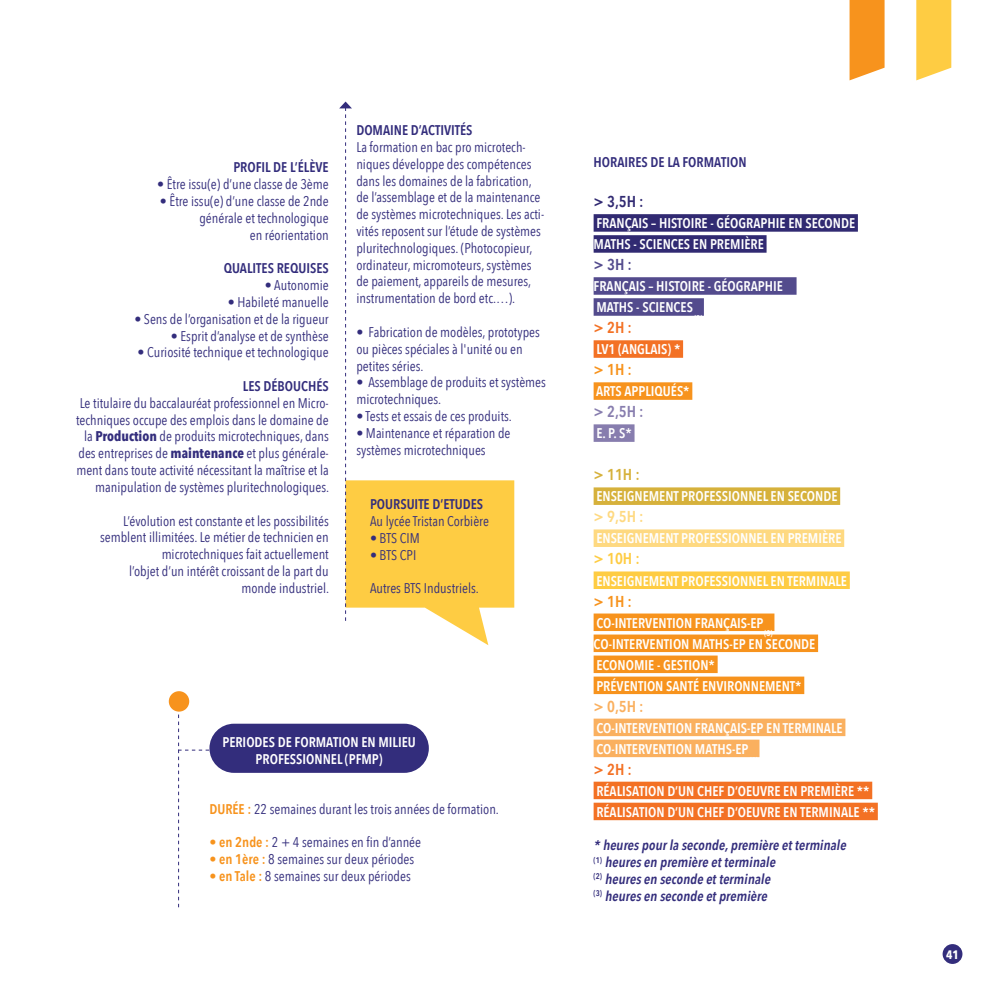
<style>
.page{position:relative;width:993px;height:993px;background:#fff}
.page>*{position:absolute;margin:0;border:0;box-sizing:border-box;transform-origin:0 0}
.t1{font:600 15.75px "Avenir Next Condensed";color:#f37124}
.t2{font:600 15.75px "Avenir Next Condensed";color:#f7931d}
.t3{font:600 15.75px "Avenir Next Condensed";color:#312a72}
.t4{font:600 15.75px "Avenir Next Condensed";color:#877dae}
.t5{font:600 15.75px "Avenir Next Condensed";color:#fed981}
.t6{font:600 15.75px "Avenir Next Condensed";color:#fab05f}
.t7{font:600 15.75px "Avenir Next Condensed";color:#d6b13b}
.t8{font:600 15.75px "Avenir Next Condensed";color:#fecc43}
.t9{font:600 15.75px "Avenir Next Condensed";color:#534b8d}
.t10{font:14px/16.8px "Avenir Next Condensed";color:#332d7c}
.t11{font:600 14px/21px "Avenir Next Condensed";color:#fff}
.t12{font:italic 600 14px/16.8px "Avenir Next Condensed";color:#332d7c}
.t13{font:600 14px "Avenir Next Condensed";color:#332d7c}
.t14{font:700 12.25px "Avenir Next Condensed";color:#fff}
.t15{font:600 8.22px "Avenir Next Condensed";color:#fff}
.s1{font-weight:700}
.s2{font-weight:600;color:#f7931d}
</style>
<div class="page">
<div style="left:593px;top:214px;width:264px;height:17px;background:#312a72"></div>
<div style="left:593px;top:235px;width:173px;height:17px;background:#312a72"></div>
<div style="left:593px;top:277px;width:203px;height:17px;background:#534b8d"></div>
<div style="left:593px;top:298px;width:110px;height:17px;background:#534b8d"></div>
<div style="left:593px;top:340px;width:90px;height:17px;background:#f37124"></div>
<div style="left:593px;top:382px;width:99px;height:17px;background:#f7931d"></div>
<div style="left:593px;top:424px;width:41px;height:17px;background:#877dae"></div>
<div style="left:593px;top:487px;width:246px;height:17px;background:#d6b13b"></div>
<div style="left:593px;top:529px;width:250px;height:17px;background:#fed981"></div>
<div style="left:593px;top:571px;width:256px;height:17px;background:#fecc43"></div>
<div style="left:593px;top:613px;width:181px;height:17px;background:#f7931d"></div>
<div style="left:593px;top:634px;width:224px;height:17px;background:#f7931d"></div>
<div style="left:593px;top:655px;width:124px;height:17px;background:#f7931d"></div>
<div style="left:593px;top:676px;width:211px;height:17px;background:#f7931d"></div>
<div style="left:593px;top:718px;width:252px;height:17px;background:#fab05f"></div>
<div style="left:593px;top:739px;width:166px;height:17px;background:#fab05f"></div>
<div style="left:593px;top:781px;width:278px;height:17px;background:#f37124"></div>
<div style="left:593px;top:802px;width:284px;height:17px;background:#f37124"></div>
<svg style="left:339px;top:101px;width:175px;height:544px"></svg>
<svg style="left:849px;top:0;width:103px;height:80px"></svg>
<div style="left:209px;top:723px;width:219px;height:49px;background:#332d7c;border-radius:25px"></div>
<svg style="left:178px;top:700px;width:93px;height:207px"></svg>
<div style="left:169px;top:691px;width:20px;height:20px;background:#f7931d;border-radius:50%"></div>
<div style="left:942px;top:943px;width:20px;height:20px;background:#332d7c;border-radius:50%"></div>
<p class="t13" style="left:233px;top:155px;width:97px">PROFIL DE L’ÉLÈVE</p>
<p class="t10" style="left:157px;top:175px;width:173px">• Être issu(e) d’une classe de 3ème</p>
<p class="t10" style="left:160px;top:192px;width:170px;text-align:right">• Être issu(e) d’une classe de 2nde générale et technologique<br>en réorientation</p>
<p class="t13" style="left:224px;top:256px;width:106px">QUALITES REQUISES</p>
<p class="t10" style="left:265px;top:276px;width:65px">• Autonomie</p>
<p class="t10" style="left:228px;top:293px;width:102px">• Habileté manuelle</p>
<p class="t10" style="left:134px;top:309px;width:196px">• Sens de l’organisation et de la rigueur</p>
<p class="t10" style="left:171px;top:326px;width:159px">• Esprit d’analyse et de synthèse</p>
<p class="t10" style="left:137px;top:343px;width:193px">• Curiosité technique et technologique</p>
<p class="t13" style="left:243px;top:374px;width:87px">LES DÉBOUCHÉS</p>
<p class="t10" style="left:76px;top:393px;width:254px;text-align:right">Le titulaire du baccalauréat professionnel en Micro&shy;techniques occupe des emplois dans le domaine de la <span class="s1">Production</span> de produits microtechniques, dans des entreprises de <span class="s1">maintenance</span> et plus générale&shy;ment dans toute activité nécessitant la maîtrise et la manipulation de systèmes pluritechnologiques.</p>
<p class="t10" style="left:100px;top:511px;width:230px;text-align:right">L’évolution est constante et les possibilités semblent illimitées. Le métier de technicien en microtechniques fait actuellement<br>l’objet d’un intérêt croissant de la part du monde industriel.</p>
<p class="t13" style="left:356px;top:118px;width:118px">DOMAINE D’ACTIVITÉS</p>
<p class="t10" style="left:356px;top:138px;width:189px">La formation en bac pro microtech&shy;niques développe des compétences dans les domaines de la fabrication, de l’assemblage et de la maintenance de systèmes microtechniques. Les acti&shy;vités reposent sur l’étude de systèmes pluritechnologiques. (Photocopieur, ordinateur, micromoteurs, systèmes de paiement, appareils de mesures, instrumentation de bord etc.…).</p>
<p class="t10" style="left:356px;top:323px;width:185px">• Fabrication de modèles, prototypes ou pièces spéciales à l'unité ou en petites séries.</p>
<p class="t10" style="left:356px;top:373px;width:191px">• Assemblage de produits et systèmes microtechniques.</p>
<p class="t10" style="left:356px;top:407px;width:157px">• Tests et essais de ces produits.</p>
<p class="t10" style="left:356px;top:423px;width:155px">• Maintenance et réparation de systèmes microtechniques</p>
<p class="t13" style="left:370px;top:492px;width:115px">POURSUITE D’ETUDES</p>
<p class="t10" style="left:370px;top:511px;width:120px">Au lycée Tristan Corbière</p>
<p class="t10" style="left:370px;top:528px;width:51px">• BTS CIM</p>
<p class="t10" style="left:370px;top:545px;width:48px">• BTS CPI</p>
<p class="t10" style="left:370px;top:579px;width:110px">Autres BTS Industriels.</p>
<p class="t11" style="left:222px;top:733px;width:195px;line-height:16.8px;text-align:center">PERIODES DE FORMATION EN MILIEU<br>PROFESSIONNEL (PFMP)</p>
<p class="t10" style="left:209px;top:799px;width:291px"><span class="s2">DURÉE :</span> 22 semaines durant les trois années de formation.</p>
<p class="t10" style="left:209px;top:833px;width:213px"><span class="s2">• en 2nde :</span> 2 + 4 semaines en fin d’année</p>
<p class="t10" style="left:209px;top:850px;width:206px"><span class="s2">• en 1ère :</span> 8 semaines sur deux périodes</p>
<p class="t10" style="left:209px;top:866px;width:203px"><span class="s2">• en Tale :</span> 8 semaines sur deux périodes</p>
<p class="t13" style="left:593px;top:150px;width:154px">HORAIRES DE LA FORMATION</p>
<p class="t3" style="left:593px;top:188px;width:52px">&gt; 3,5H :</p>
<p class="t11" style="left:593px;top:212px;width:263px">FRANÇAIS – HISTOIRE - GÉOGRAPHIE EN SECONDE<br>MATHS - SCIENCES EN PREMIÈRE</p>
<p class="t9" style="left:593px;top:251px;width:40px">&gt; 3H :</p>
<p class="t11" style="left:593px;top:275px;width:191px">FRANÇAIS – HISTOIRE - GÉOGRAPHIE<br>MATHS - SCIENCES</p>
<p class="t1" style="left:593px;top:314px;width:40px">&gt; 2H :</p>
<p class="t11" style="left:596px;top:338px;width:85px">LV1 (ANGLAIS) *</p>
<p class="t2" style="left:593px;top:356px;width:40px">&gt; 1H :</p>
<p class="t11" style="left:596px;top:380px;width:95px">ARTS APPLIQUÉS*</p>
<p class="t4" style="left:593px;top:398px;width:52px">&gt; 2,5H :</p>
<p class="t11" style="left:596px;top:422px;width:37px">E. P. S*</p>
<p class="t7" style="left:593px;top:461px;width:48px">&gt; 11H :</p>
<p class="t11" style="left:596px;top:485px;width:242px">ENSEIGNEMENT PROFESSIONNEL EN SECONDE</p>
<p class="t5" style="left:593px;top:503px;width:52px">&gt; 9,5H :</p>
<p class="t11" style="left:596px;top:527px;width:246px">ENSEIGNEMENT PROFESSIONNEL EN PREMIÈRE</p>
<p class="t8" style="left:593px;top:545px;width:48px">&gt; 10H :</p>
<p class="t11" style="left:596px;top:569px;width:252px">ENSEIGNEMENT PROFESSIONNEL EN TERMINALE</p>
<p class="t2" style="left:593px;top:587px;width:40px">&gt; 1H :</p>
<p class="t11" style="left:593px;top:611px;width:223px">CO-INTERVENTION FRANÇAIS-EP<br>CO-INTERVENTION MATHS-EP EN SECONDE<br>ECONOMIE - GESTION*<br>PRÉVENTION SANTÉ ENVIRONNEMENT*</p>
<p class="t6" style="left:593px;top:692px;width:52px">&gt; 0,5H :</p>
<p class="t11" style="left:596px;top:716px;width:248px">CO-INTERVENTION FRANÇAIS-EP EN TERMINALE<br>CO-INTERVENTION MATHS-EP</p>
<p class="t1" style="left:593px;top:755px;width:40px">&gt; 2H :</p>
<p class="t11" style="left:596px;top:779px;width:280px">RÉALISATION D’UN CHEF D’OEUVRE EN PREMIÈRE **<br>RÉALISATION D’UN CHEF D’OEUVRE EN TERMINALE **</p>
<p class="t15" style="left:693px;top:310px;width:10px">(2)</p>
<p class="t15" style="left:764px;top:626px;width:10px">(3)</p>
<p class="t12" style="left:593px;top:836px;width:257px">*heurespourlaseconde,premièreetterminale <sup>(</sup> <sup>1</sup> <sup>)</sup> heuresen premièreetterminale<br><sup>(</sup> <sup>2</sup> <sup>)</sup> heuresen secondeetterminale<br><sup>(</sup> <sup>3</sup> <sup>)</sup> heuresen secondeetpremière</p>
<p class="t14" style="left:945px;top:947px;width:14px">41</p>
</div>
